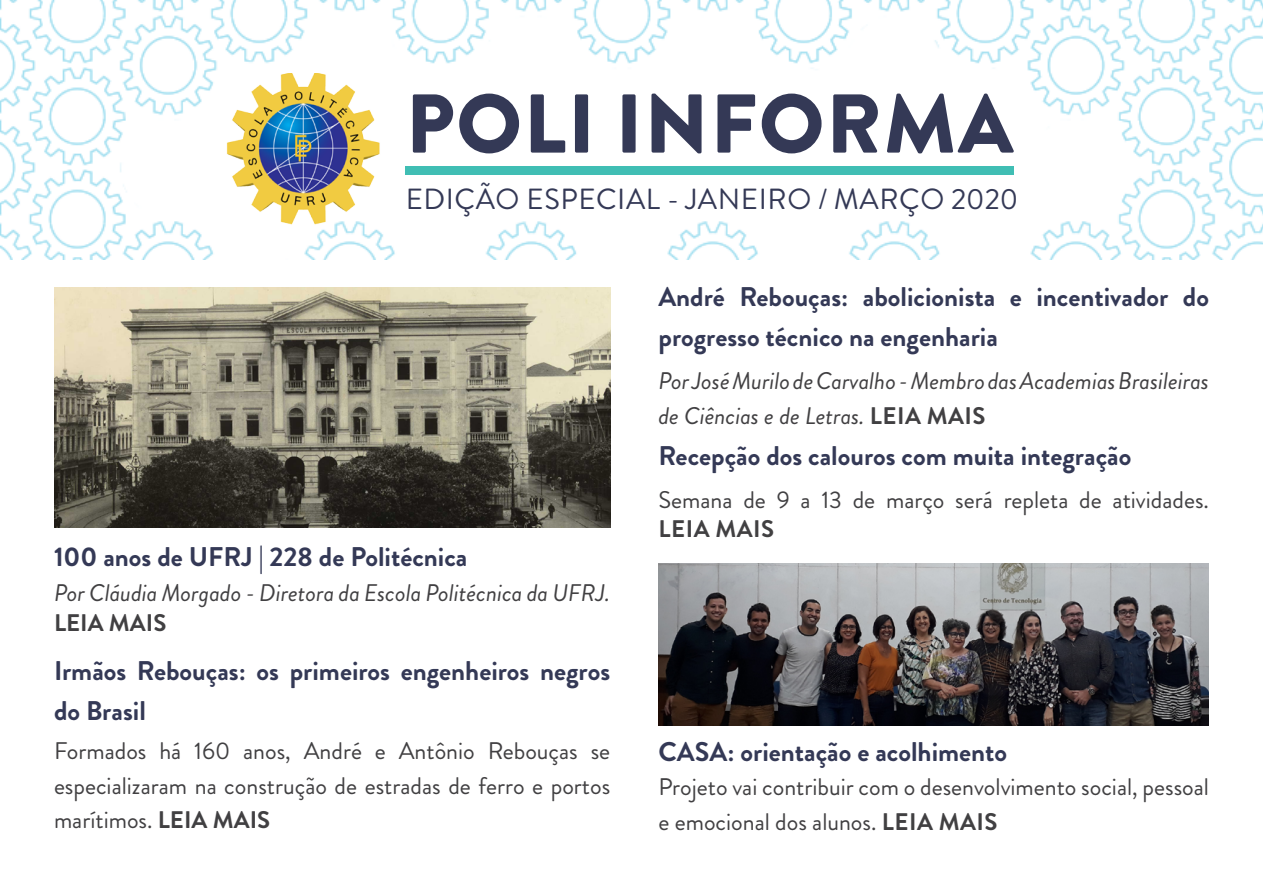
<style>
.page{position:relative;width:1263px;height:893px;background:#fff}
.page>*{position:absolute;margin:0;border:0;box-sizing:border-box;transform-origin:0 0}
.t1{font:900 83.1px "Brandon Grotesque";letter-spacing:.02em;color:#343956}
.t2{font:29.1px "Brandon Grotesque";letter-spacing:.02em;color:#343956}
.t3{font:700 27px/40.5px "Brandon Grotesque";color:#343956}
.t4{font:24px/34.5px "Brandon Grotesque";color:#414042;text-align:justify}
.t5{font:italic 24px/34.5px "Brandon Grotesque";color:#414042}
.t6{font:700 24px "Brandon Grotesque";letter-spacing:.01em;color:#414042}
.s1{font-weight:700}
.s2{font-weight:700;font-style:normal}
</style>
<div class="page">
<img style="left:0;top:0;width:1263px;height:259px">
<img style="left:214px;top:73px;width:168px;height:153px">
<div style="left:406px;top:166px;width:608px;height:9px;background:#40beb4"></div>
<img style="left:54px;top:287px;width:556px;height:240px">
<img style="left:658px;top:564px;width:551px;height:161px">
<h1 class="t1" style="left:406px;top:65px;width:609px">POLI INFORMA</h1>
<p class="t2" style="left:406px;top:179px;width:614px">edição es pecial - Janeiro / Março 2020</p>
<p class="t3" style="left:54px;top:537px;width:415px">100 anos de UFRJ | 228 de Politécnica</p>
<p class="t5" style="left:54px;top:576px;width:558px">Por Cláudia Morgado - Diretora da Escola Politécnica da UFRJ.</p>
<p class="t6" style="left:54px;top:606px;width:114px">LEIA MAIS</p>
<p class="t3" style="left:54px;top:651px;width:558px">Irmãos Rebouças: os primeiros engenheiros negros do Brasil</p>
<p class="t4" style="left:54px;top:734px;width:558px">Formados há 160 anos, André e Antônio Rebouças se especializaram na construção de estradas de ferro e portos marítimos. <span class="s1">LEIA MAIS</span></p>
<p class="t3" style="left:658px;top:277px;width:552px">André Rebouças: abolicionista e incentivador do progresso técnico na engenharia</p>
<p class="t5" style="left:658px;top:364px;width:552px">Por José Murilo de Carvalho - Membro das Academias Brasileiras de Ciências e de Letras. <span class="s2">LEIA MAIS</span></p>
<p class="t3" style="left:658px;top:436px;width:474px">Recepção dos calouros com muita integração</p>
<p class="t4" style="left:658px;top:483px;width:552px">Semana de 9 a 13 de março será repleta de atividades.</p>
<p class="t6" style="left:658px;top:512px;width:117px">LEIA MAIS</p>
<p class="t3" style="left:658px;top:732px;width:350px">CASA: orientação e acolhimento</p>
<p class="t4" style="left:658px;top:770px;width:552px">Projeto vai contribuir com o desenvolvimento social, pessoal e emocional dos alunos. <span class="s1">LEIA MAIS</span></p>
</div>
